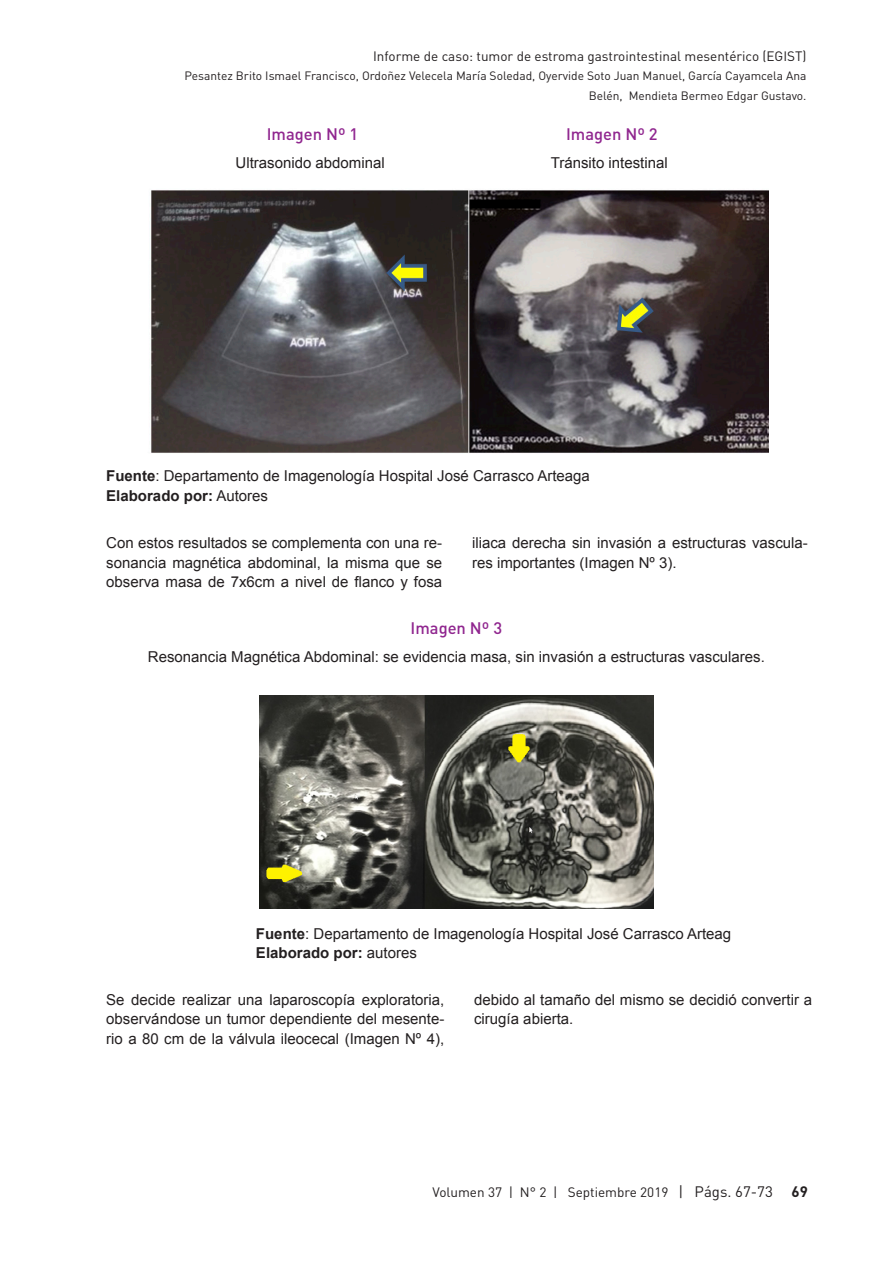
<style>
.page{position:relative;width:893px;height:1263px;background:#fff}
.page>*{position:absolute;margin:0;border:0;box-sizing:border-box;transform-origin:0 0}
.INTERTITULOS{font:500 16.5px "DIN Pro";color:#90268f}
.TEXTO_BASE{font:15px/19.5px "Arial";color:#231f20;text-align:justify}
.TEXTO_BASE-2{font:700 15px "Arial";color:#231f20}
.t1{font:13.5px "DIN Pro";color:#231f20}
.t2{font:12px/19.5px "DIN Pro";color:#231f20;text-align:right}
.s1{font-weight:700}
.s2{font-weight:400}
.s3{font-size:15px}
.s4{font-weight:700;font-size:15px}
</style>
<div class="page">
<img style="left:151px;top:190px;width:617px;height:263px">
<img style="left:259px;top:696px;width:394px;height:212px">
<p class="t1" style="left:373px;top:45px;width:435px">Informe de caso: tumor de estroma gastrointestinal mesentérico (EGIST)</p>
<p class="t2" style="left:184px;top:65px;width:624px">Pesantez Brito Ismael Francisco, Ordoñez Velecela María Soledad, Oyervide Soto Juan Manuel, García Cayamcela Ana<br>Belén, Mendieta Bermeo Edgar Gustavo.</p>
<p class="INTERTITULOS" style="left:267px;top:120px;width:93px">Imagen Nº 1</p>
<p class="INTERTITULOS" style="left:566px;top:120px;width:93px">Imagen Nº 2</p>
<p class="TEXTO_BASE" style="left:236px;top:153px;width:151px">Ultrasonido abdominal</p>
<p class="TEXTO_BASE" style="left:551px;top:153px;width:118px">Tránsito intestinal</p>
<p class="TEXTO_BASE" style="left:106px;top:466px;width:485px"><span class="s1">Fuente</span>: Departamento de Imagenología Hospital José Carrasco Arteaga</p>
<p class="TEXTO_BASE-2" style="left:106px;top:485px;width:163px">Elaborado por: <span class="s2">Autores</span></p>
<p class="TEXTO_BASE" style="left:106px;top:533px;width:337px">Con estos resultados se complementa con una re&shy;sonancia magnética abdominal, la misma que se observa masa de 7x6cm a nivel de flanco y fosa</p>
<p class="TEXTO_BASE" style="left:472px;top:533px;width:337px">iliaca derecha sin invasión a estructuras vascula&shy;res importantes (Imagen Nº 3).</p>
<p class="INTERTITULOS" style="left:411px;top:615px;width:93px">Imagen Nº 3</p>
<p class="TEXTO_BASE" style="left:148px;top:647px;width:618px">Resonancia Magnética Abdominal: se evidencia masa, sin invasión a estructuras vasculares.</p>
<p class="TEXTO_BASE" style="left:256px;top:924px;width:477px"><span class="s1">Fuente</span>: Departamento de Imagenología Hospital José Carrasco Arteag</p>
<p class="TEXTO_BASE-2" style="left:256px;top:943px;width:162px">Elaborado por: <span class="s2">autores</span></p>
<p class="TEXTO_BASE" style="left:106px;top:990px;width:340px">Se decide realizar una laparoscopía exploratoria, observándose un tumor dependiente del mesente&shy;rio a 80 cm de la válvula ileocecal (Imagen Nº 4),</p>
<p class="TEXTO_BASE" style="left:474px;top:990px;width:340px">debido al tamaño del mismo se decidió convertir a cirugía abierta.</p>
<p class="t1" style="left:432px;top:1181px;width:377px">Volumen 37 | N° 2 | Septiembre 2019 <span class="s3">| Págs. 67-73</span> <span class="s4">69</span></p>
</div>
